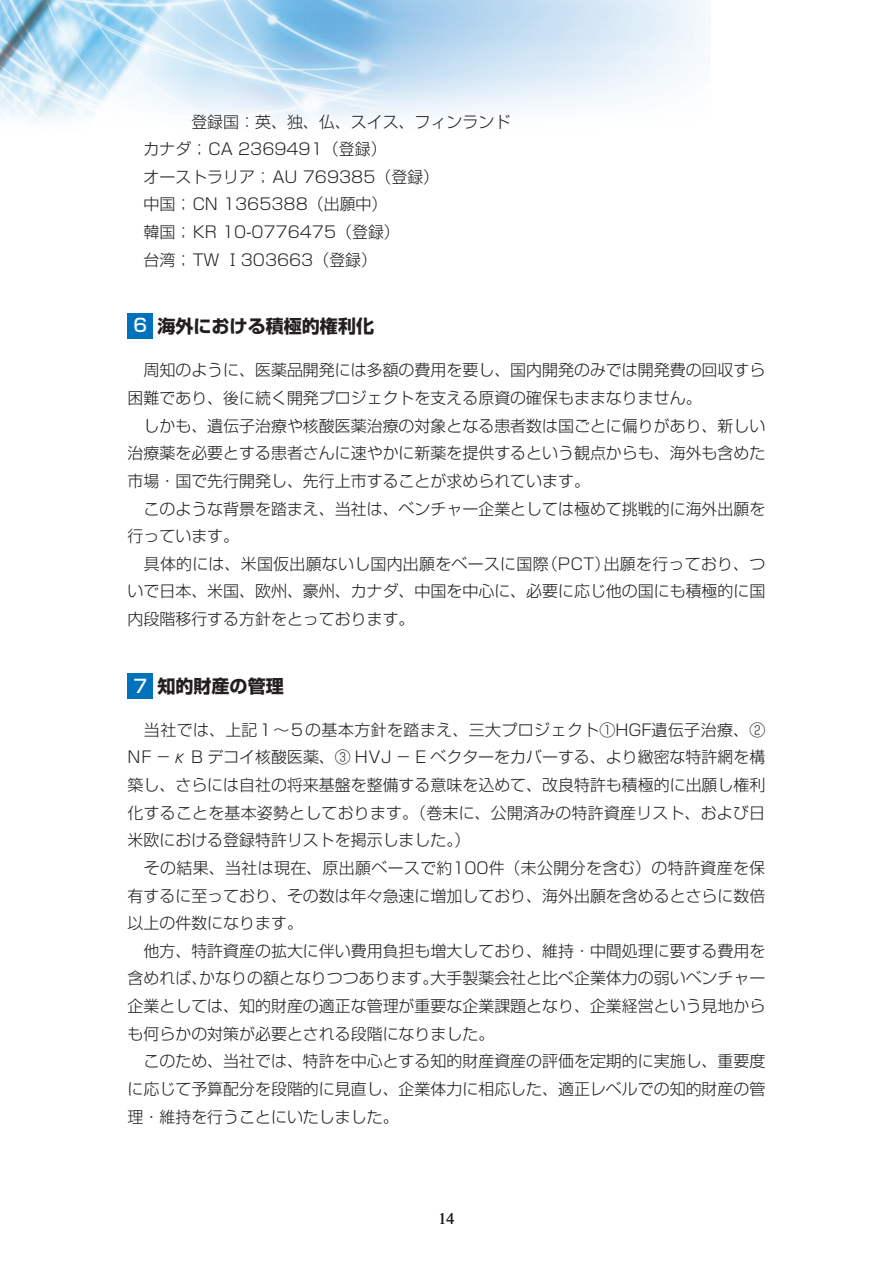
<style>
.page{position:relative;width:893px;height:1263px;background:#fff}
.page>*{position:absolute;margin:0;border:0;box-sizing:border-box;transform-origin:0 0}
.t1{font:700 18px "Shin Go Pro";color:#231f20}
.t2{font:300 15.9px/27.6px "Shin Go Pro";color:#231f20}
.t3{font:15.9px "Times";color:#231f20}
.s1{font-weight:500;color:#fff}
</style>
<div class="page">
<img style="left:0;top:0;width:706px;height:122px">
<div style="left:128px;top:673px;width:25px;height:26px;background:#0072bc"></div>
<div style="left:128px;top:313px;width:25px;height:25px;background:#0072bc"></div>
<p class="t2" style="left:144px;top:106px;width:368px">　　　登録国：英、独、仏、スイス、フィンランドカナダ； CA 2369491（登録）<br>オーストラリア； AU 769385（登録）<br>中国； CN 1365388（出願中）<br>韓国； KR 10-0776475（登録）<br>台湾； TW Ⅰ303663（登録）</p>
<p class="t1" style="left:133px;top:311px;width:242px"><span class="s1">6</span> 海外における積極的権利化</p>
<p class="t2" style="left:128px;top:355px;width:639px">　周知のように、医薬品開発には多額の費用を要し、国内開発のみでは開発費の回収すら困難であり、後に続く開発プロジェクトを支える原資の確保もままなりません。<br>　しかも、遺伝子治療や核酸医薬治療の対象となる患者数は国ごとに偏りがあり、新しい治療薬を必要とする患者さんに速やかに新薬を提供するという観点からも、海外も含めた市場・国で先行開発し、先行上市することが求められています。</p>
<p class="t2" style="left:128px;top:493px;width:639px;text-indent:16px">このような背景を踏まえ、当社は、ベンチャー企業としては極めて挑戦的に海外出願を行っています。<br>　具体的には、米国仮出願ないし国内出願をベースに国際（PCT）出願を行っており、ついで日本、米国、欧州、豪州、カナダ、中国を中心に、必要に応じ他の国にも積極的に国内段階移行する方針をとっております。</p>
<p class="t1" style="left:133px;top:672px;width:152px"><span class="s1">7</span> 知的財産の管理</p>
<p class="t2" style="left:128px;top:714px;width:639px">　当社では、上記１～５の基本方針を踏まえ、三大プロジェクト①HGF遺伝子治療、②<br>NF －κ B デコイ核酸医薬、③ HVJ － E ベクターをカバーする、より緻密な特許網を構築し、さらには自社の将来基盤を整備する意味を込めて、改良特許も積極的に出願し権利化することを基本姿勢としております。（巻末に、公開済みの特許資産リスト、および日米欧における登録特許リストを掲示しました。）<br>　その結果、当社は現在、原出願ベースで約100件（未公開分を含む）の特許資産を保有するに至っており、その数は年々急速に増加しており、海外出願を含めるとさらに数倍以上の件数になります。<br>　他方、特許資産の拡大に伴い費用負担も増大しており、維持・中間処理に要する費用を含めれば、かなりの額となりつつあります。大手製薬会社と比べ企業体力の弱いベンチャー企業としては、知的財産の適正な管理が重要な企業課題となり、企業経営という見地からも何らかの対策が必要とされる段階になりました。<br>　このため、当社では、特許を中心とする知的財産資産の評価を定期的に実施し、重要度に応じて予算配分を段階的に見直し、企業体力に相応した、適正レベルでの知的財産の管理・維持を行うことにいたしました。</p>
<p class="t3" style="left:438px;top:1204px;width:17px">14</p>
</div>
